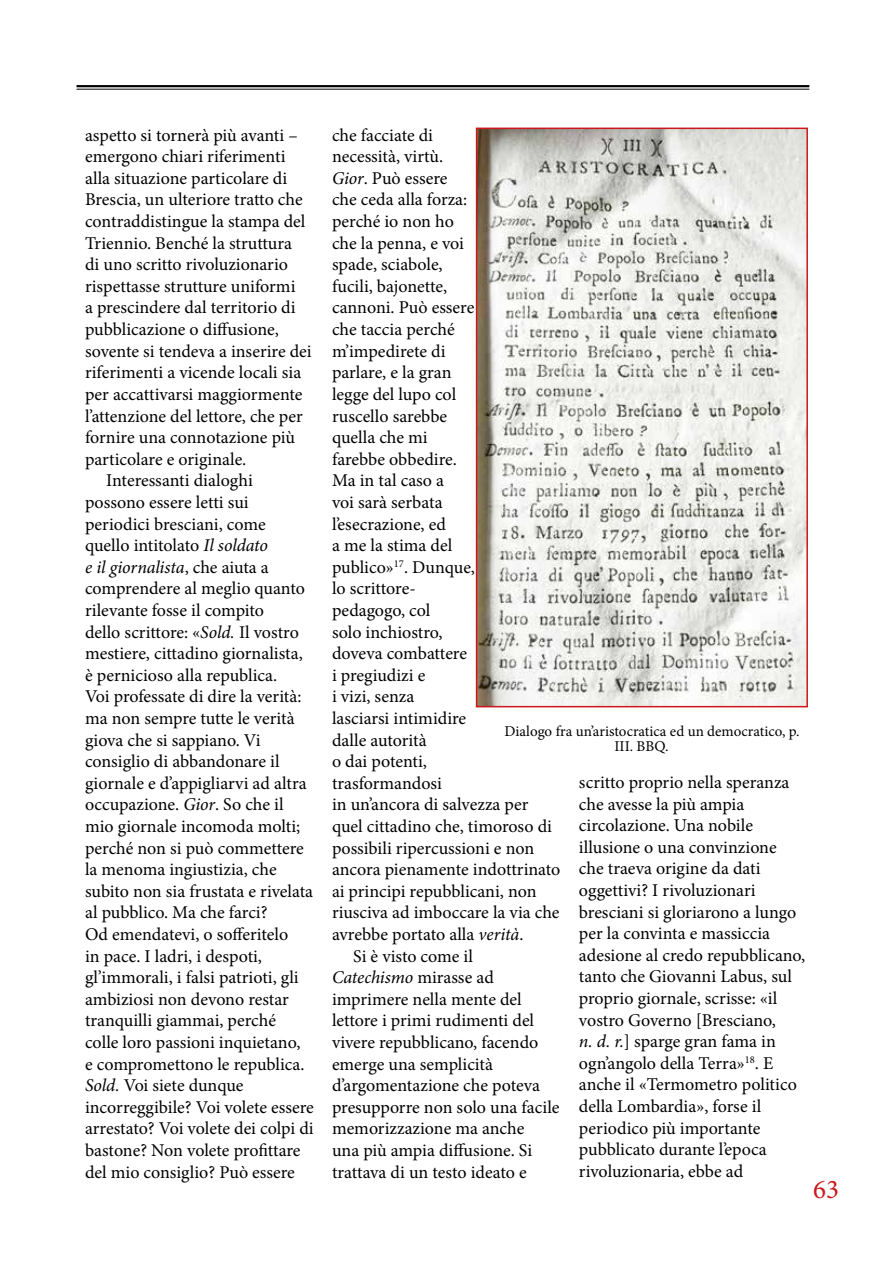
<style>
.page{position:relative;width:893px;height:1263px;background:#fff}
.page>*{position:absolute;margin:0;border:0;box-sizing:border-box;transform-origin:0 0}
.t1{font:27px "Minion Pro";color:#cd171a}
.t2{font:18px/21.6px "Minion Pro";letter-spacing:-.005em;color:#000}
.t3{font:italic 18px "Minion Pro";letter-spacing:-.01em;color:#000}
.t4{font:15px/15px "Minion Pro";color:#000}
.s1{font-style:italic}
.s2{font-style:normal}
</style>
<div class="page">
<hr style="left:77px;top:85px;width:732px;height:2px;background:#000">
<hr style="left:77px;top:89px;width:732px;height:1px;background:#000">
<img style="left:479px;top:131px;width:326px;height:573px">
<div style="left:476px;top:128px;width:332px;height:579px;border:2px solid #cd171a"></div>
<p class="t2" style="left:85px;top:124px;width:214px">aspetto si tornerà più avanti –</p>
<p class="t2" style="left:85px;top:146px;width:202px">emergono chiari riferimenti</p>
<p class="t2" style="left:85px;top:167px;width:204px">alla situazione particolare di</p>
<p class="t2" style="left:85px;top:189px;width:219px">Brescia, un ulteriore tratto che</p>
<p class="t2" style="left:85px;top:211px;width:222px">contraddistingue la stampa del</p>
<p class="t2" style="left:85px;top:232px;width:209px">Triennio. Benché la struttura</p>
<p class="t2" style="left:85px;top:254px;width:205px">di uno scritto rivoluzionario</p>
<p class="t2" style="left:85px;top:275px;width:212px">rispettasse strutture uniformi</p>
<p class="t2" style="left:85px;top:297px;width:212px">a prescindere dal territorio di</p>
<p class="t2" style="left:85px;top:319px;width:195px">pubblicazione o diffusione,</p>
<p class="t2" style="left:85px;top:340px;width:228px">sovente si tendeva a inserire dei</p>
<p class="t2" style="left:85px;top:362px;width:218px">riferimenti a vicende locali sia</p>
<p class="t2" style="left:85px;top:383px;width:219px">per accattivarsi maggiormente</p>
<p class="t2" style="left:85px;top:405px;width:219px">l’attenzione del lettore, che per</p>
<p class="t2" style="left:85px;top:427px;width:212px">fornire una connotazione più</p>
<p class="t2" style="left:85px;top:448px;width:163px">particolare e originale.</p>
<p class="t2" style="left:106px;top:470px;width:148px">Interessanti dialoghi</p>
<p class="t2" style="left:85px;top:491px;width:165px">possono essere letti sui</p>
<p class="t2" style="left:85px;top:513px;width:182px">periodici bresciani, come</p>
<p class="t2" style="left:85px;top:535px;width:185px">quello intitolato <span class="s1">Il soldato</span></p>
<p class="t3" style="left:85px;top:555px;width:185px">e il giornalista<span class="s2">, che aiuta a</span></p>
<p class="t2" style="left:85px;top:578px;width:221px">comprendere al meglio quanto</p>
<p class="t2" style="left:85px;top:599px;width:181px">rilevante fosse il compito</p>
<p class="t2" style="left:85px;top:621px;width:215px">dello scrittore: «<span class="s1">Sold.</span> Il vostro</p>
<p class="t2" style="left:85px;top:643px;width:219px">mestiere, cittadino giornalista,</p>
<p class="t2" style="left:85px;top:664px;width:194px">è pernicioso alla republica.</p>
<p class="t2" style="left:85px;top:686px;width:218px">Voi professate di dire la verità:</p>
<p class="t2" style="left:85px;top:707px;width:211px">ma non sempre tutte le verità</p>
<p class="t2" style="left:85px;top:729px;width:177px">giova che si sappiano. Vi</p>
<p class="t2" style="left:85px;top:751px;width:196px">consiglio di abbandonare il</p>
<p class="t2" style="left:85px;top:772px;width:223px">giornale e d’appigliarvi ad altra</p>
<p class="t2" style="left:85px;top:794px;width:200px">occupazione. <span class="s1">Gior</span>. So che il</p>
<p class="t2" style="left:85px;top:815px;width:217px">mio giornale incomoda molti;</p>
<p class="t2" style="left:85px;top:837px;width:220px">perché non si può commettere</p>
<p class="t2" style="left:85px;top:859px;width:193px">la menoma ingiustizia, che</p>
<p class="t2" style="left:85px;top:880px;width:230px">subito non sia frustata e rivelata</p>
<p class="t2" style="left:85px;top:902px;width:184px">al pubblico. Ma che farci?</p>
<p class="t2" style="left:85px;top:923px;width:205px">Od emendatevi, o sofferitelo</p>
<p class="t2" style="left:85px;top:945px;width:179px">in pace. I ladri, i despoti,</p>
<p class="t2" style="left:85px;top:967px;width:215px">gl’immorali, i falsi patrioti, gli</p>
<p class="t2" style="left:85px;top:988px;width:205px">ambiziosi non devono restar</p>
<p class="t2" style="left:85px;top:1010px;width:192px">tranquilli giammai, perché</p>
<p class="t2" style="left:85px;top:1031px;width:217px">colle loro passioni inquietano,</p>
<p class="t2" style="left:85px;top:1053px;width:221px">e compromettono le republica.</p>
<p class="t2" style="left:85px;top:1075px;width:160px"><span class="s1">Sold.</span> Voi siete dunque</p>
<p class="t2" style="left:85px;top:1096px;width:230px">incorreggibile? Voi volete essere</p>
<p class="t2" style="left:85px;top:1118px;width:230px">arrestato? Voi volete dei colpi di</p>
<p class="t2" style="left:85px;top:1139px;width:217px">bastone? Non volete profittare</p>
<p class="t2" style="left:85px;top:1161px;width:211px">del mio consiglio? Può essere</p>
<p class="t2" style="left:332px;top:124px;width:103px">che facciate di</p>
<p class="t2" style="left:332px;top:146px;width:113px">necessità, virtù.</p>
<p class="t2" style="left:332px;top:167px;width:117px"><span class="s1">Gior</span>. Può essere</p>
<p class="t2" style="left:332px;top:189px;width:137px">che ceda alla forza:</p>
<p class="t2" style="left:332px;top:211px;width:123px">perché io non ho</p>
<p class="t2" style="left:332px;top:232px;width:134px">che la penna, e voi</p>
<p class="t2" style="left:332px;top:254px;width:112px">spade, sciabole,</p>
<p class="t2" style="left:332px;top:275px;width:117px">fucili, bajonette,</p>
<p class="t2" style="left:332px;top:297px;width:144px">cannoni. Può essere</p>
<p class="t2" style="left:332px;top:319px;width:124px">che taccia perché</p>
<p class="t2" style="left:332px;top:340px;width:115px">m’impedirete di</p>
<p class="t2" style="left:332px;top:362px;width:121px">parlare, e la gran</p>
<p class="t2" style="left:332px;top:383px;width:126px">legge del lupo col</p>
<p class="t2" style="left:332px;top:405px;width:117px">ruscello sarebbe</p>
<p class="t2" style="left:332px;top:427px;width:97px">quella che mi</p>
<p class="t2" style="left:332px;top:448px;width:126px">farebbe obbedire.</p>
<p class="t2" style="left:332px;top:470px;width:114px">Ma in tal caso a</p>
<p class="t2" style="left:332px;top:491px;width:112px">voi sarà serbata</p>
<p class="t2" style="left:332px;top:513px;width:116px">l’esecrazione, ed</p>
<p class="t2" style="left:332px;top:535px;width:122px">a me la stima del</p>
<p class="t2" style="left:332px;top:556px;width:145px">publico»<sup>17</sup>. Dunque,</p>
<p class="t2" style="left:332px;top:578px;width:85px">lo scrittore-</p>
<p class="t2" style="left:332px;top:599px;width:100px">pedagogo, col</p>
<p class="t2" style="left:332px;top:621px;width:112px">solo inchiostro,</p>
<p class="t2" style="left:332px;top:643px;width:137px">doveva combattere</p>
<p class="t2" style="left:332px;top:664px;width:95px">i pregiudizi e</p>
<p class="t2" style="left:332px;top:686px;width:84px">i vizi, senza</p>
<p class="t2" style="left:332px;top:707px;width:136px">lasciarsi intimidire</p>
<p class="t2" style="left:332px;top:729px;width:96px">dalle autorità</p>
<p class="t2" style="left:332px;top:751px;width:96px">o dai potenti,</p>
<p class="t2" style="left:332px;top:772px;width:111px">trasformandosi</p>
<p class="t2" style="left:332px;top:794px;width:198px">in un’ancora di salvezza per</p>
<p class="t2" style="left:332px;top:815px;width:221px">quel cittadino che, timoroso di</p>
<p class="t2" style="left:332px;top:837px;width:204px">possibili ripercussioni e non</p>
<p class="t2" style="left:332px;top:859px;width:230px">ancora pienamente indottrinato</p>
<p class="t2" style="left:332px;top:880px;width:206px">ai principi repubblicani, non</p>
<p class="t2" style="left:332px;top:902px;width:229px">riusciva ad imboccare la via che</p>
<p class="t2" style="left:332px;top:923px;width:193px">avrebbe portato alla <span class="s1">verità</span>.</p>
<p class="t2" style="left:353px;top:945px;width:121px">Si è visto come il</p>
<p class="t3" style="left:332px;top:965px;width:163px">Catechismo <span class="s2">mirasse ad</span></p>
<p class="t2" style="left:332px;top:988px;width:191px">imprimere nella mente del</p>
<p class="t2" style="left:332px;top:1010px;width:204px">lettore i primi rudimenti del</p>
<p class="t2" style="left:332px;top:1031px;width:208px">vivere repubblicano, facendo</p>
<p class="t2" style="left:332px;top:1053px;width:163px">emerge una semplicità</p>
<p class="t2" style="left:332px;top:1075px;width:210px">d’argomentazione che poteva</p>
<p class="t2" style="left:332px;top:1096px;width:229px">presupporre non solo una facile</p>
<p class="t2" style="left:332px;top:1118px;width:194px">memorizzazione ma anche</p>
<p class="t2" style="left:332px;top:1139px;width:202px">una più ampia diffusione. Si</p>
<p class="t2" style="left:332px;top:1161px;width:196px">trattava di un testo ideato e</p>
<p class="t4" style="left:614px;top:723px;width:187px;text-indent:-110px">Dialogo fra un’aristocratica ed un democratico, p.<br>III. BBQ.</p>
<p class="t2" style="left:579px;top:771px;width:228px">scritto proprio nella speranza che avesse la più ampia circolazione. Una nobile illusione o una convinzione che traeva origine da dati oggettivi? I rivoluzionari bresciani si gloriarono a lungo per la convinta e massiccia adesione al credo repubblicano, tanto che Giovanni Labus, sul proprio giornale, scrisse: «il vostro Governo [Bresciano,<br><span class="s1">n. d. r.</span>] sparge gran fama in ogn’angolo della Terra»<sup>18</sup>. E anche il «Termometro politico della Lombardia», forse il periodico più importante pubblicato durante l’epoca rivoluzionaria, ebbe ad</p>
<h1 class="t1" style="left:813px;top:1171px;width:27px">63</h1>
</div>
